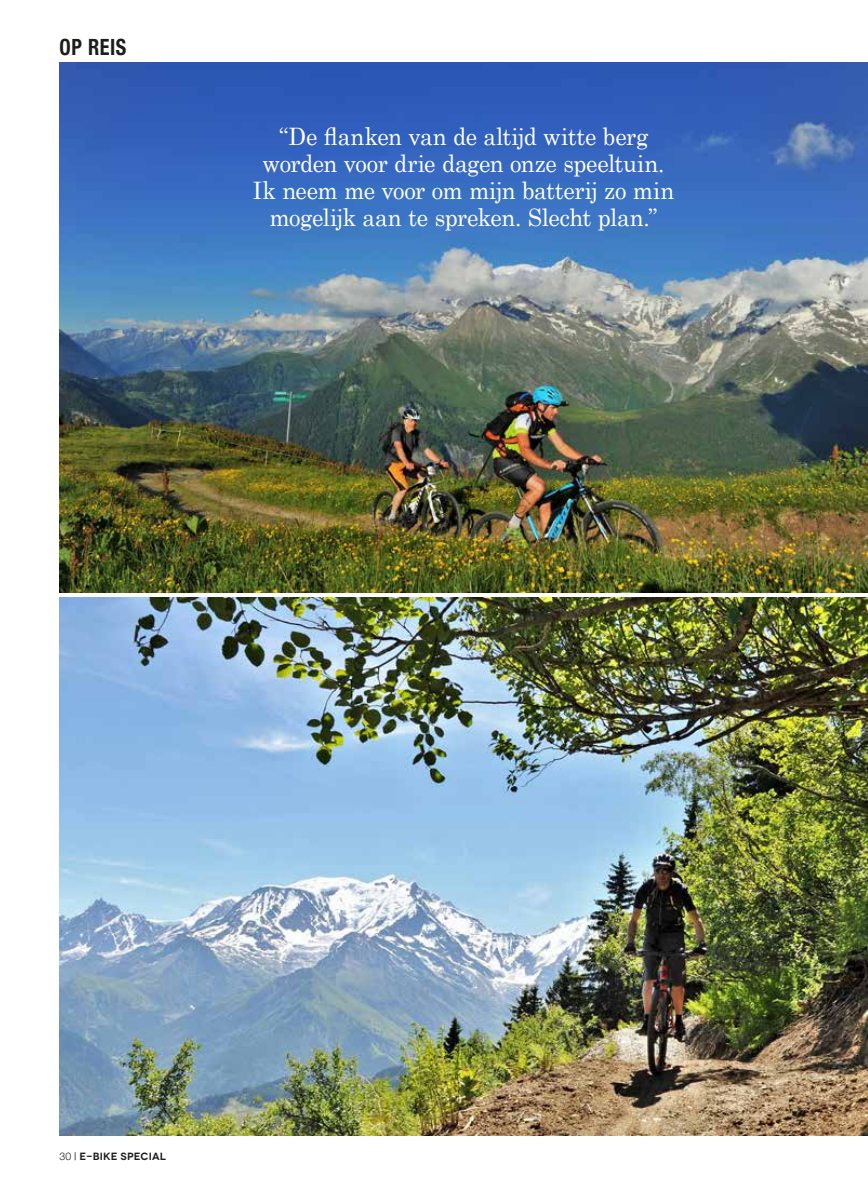
<style>
.page{position:relative;width:868px;height:1195px;background:#fff}
.page>*{position:absolute;margin:0;border:0;box-sizing:border-box;transform-origin:0 0}
.t1{font:24px/27px "Century Schoolbook";letter-spacing:-.02em;color:#fff;text-align:center;scale:.95 1}
.t2{font:700 condensed 22.5px "Helvetica Neue LT Std";letter-spacing:.025em;color:#1d1d1b;scale:.9 1}
.t3{font:600 10.5px "Novecentowide";letter-spacing:.015em;color:#1d1d1b}
.s1{font-family:"Helvetica Neue LT Std";font-weight:300}
.s2{font-family:"Helvetica Neue";font-weight:400}
</style>
<div class="page">
<img style="left:60px;top:597px;width:807px;height:538px">
<img style="left:59px;top:63px;width:808px;height:529px">
<p class="t2" style="left:60px;top:34px;width:76px">OP REIS</p>
<p class="t1" style="left:253px;top:123px;width:445px">“De flanken van de altijd witte berg worden voor drie dagen onze speeltuin.<br>Ik neem me voor om mijn batterij zo min mogelijk aan te spreken. Slecht plan.”</p>
<p class="t3" style="left:60px;top:1150px;width:108px"><span class="s1">30</span> <span class="s2">|</span> E-BIKE SPECIAL</p>
</div>
